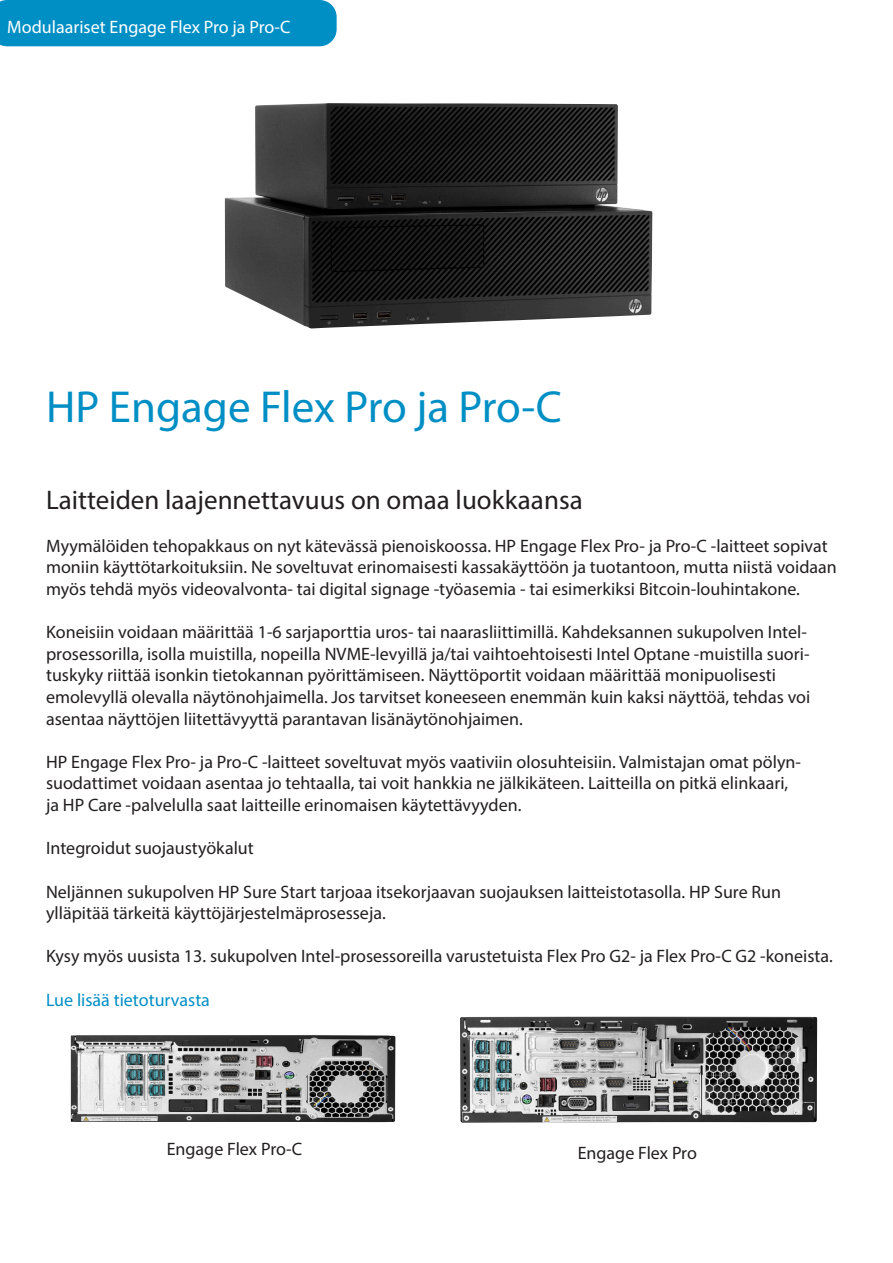
<style>
.page{position:relative;width:893px;height:1263px;background:#fff}
.page>*{position:absolute;margin:0;border:0;box-sizing:border-box;transform-origin:0 0}
.t1{font:45px "Myriad Pro";color:#008fc5}
.t2{font:27px "Myriad Pro";color:#231f20}
.t3{font:18px/21.6px "Myriad Pro";color:#231f20}
.t4{font:18px "Myriad Pro";color:#fff}
.t5{font:18px "Myriad Pro";color:#008fc5}
</style>
<div class="page">
<img style="left:225px;top:103px;width:427px;height:225px">
<img style="left:71px;top:1035px;width:325px;height:87px">
<img style="left:460px;top:1016px;width:357px;height:107px">
<div style="left:0;top:0;width:337px;height:46px;background:#008fc5"></div>
<p class="t4" style="left:7px;top:16px;width:285px">Modulaariset Engage Flex Pro ja Pro-C</p>
<p class="t1" style="left:46px;top:379px;width:517px">HP Engage Flex Pro ja Pro-C</p>
<p class="t2" style="left:46px;top:483px;width:538px">Laitteiden laajennettavuus on omaa luokkaansa</p>
<p class="t3" style="left:46px;top:535px;width:792px">Myymälöiden tehopakkaus on nyt kätevässä pienoiskoossa. HP Engage Flex Pro- ja Pro-C -laitteet sopivat moniin käyttötarkoituksiin. Ne soveltuvat erinomaisesti kassakäyttöön ja tuotantoon, mutta niistä voidaan myös tehdä myös videovalvonta- tai digital signage -työasemia - tai esimerkiksi Bitcoin-louhintakone.</p>
<p class="t3" style="left:46px;top:621px;width:766px">Koneisiin voidaan määrittää 1-6 sarjaporttia uros- tai naarasliittimillä. Kahdeksannen sukupolven Intel&shy;prosessorilla, isolla muistilla, nopeilla NVME-levyillä ja/tai vaihtoehtoisesti Intel Optane -muistilla suori&shy;tuskyky riittää isonkin tietokannan pyörittämiseen. Näyttöportit voidaan määrittää monipuolisesti emolevyllä olevalla näytönohjaimella. Jos tarvitset koneeseen enemmän kuin kaksi näyttöä, tehdas voi asentaa näyttöjen liitettävyyttä parantavan lisänäytönohjaimen.</p>
<p class="t3" style="left:46px;top:751px;width:756px">HP Engage Flex Pro- ja Pro-C -laitteet soveltuvat myös vaativiin olosuhteisiin. Valmistajan omat pölyn&shy;suodattimet voidaan asentaa jo tehtaalla, tai voit hankkia ne jälkikäteen. Laitteilla on pitkä elinkaari, ja HP Care -palvelulla saat laitteille erinomaisen käytettävyyden.</p>
<p class="t3" style="left:46px;top:837px;width:209px">Integroidut suojaustyökalut</p>
<p class="t3" style="left:46px;top:880px;width:736px">Neljännen sukupolven HP Sure Start tarjoaa itsekorjaavan suojauksen laitteistotasolla. HP Sure Run ylläpitää tärkeitä käyttöjärjestelmäprosesseja.</p>
<p class="t3" style="left:46px;top:945px;width:788px">Kysy myös uusista 13. sukupolven Intel-prosessoreilla varustetuista Flex Pro G2- ja Flex Pro-C G2 -koneista.</p>
<p class="t5" style="left:46px;top:988px;width:165px">Lue lisää tietoturvasta</p>
<p class="t3" style="left:167px;top:1138px;width:137px">Engage Flex Pro-C</p>
<p class="t3" style="left:578px;top:1141px;width:121px">Engage Flex Pro</p>
</div>
